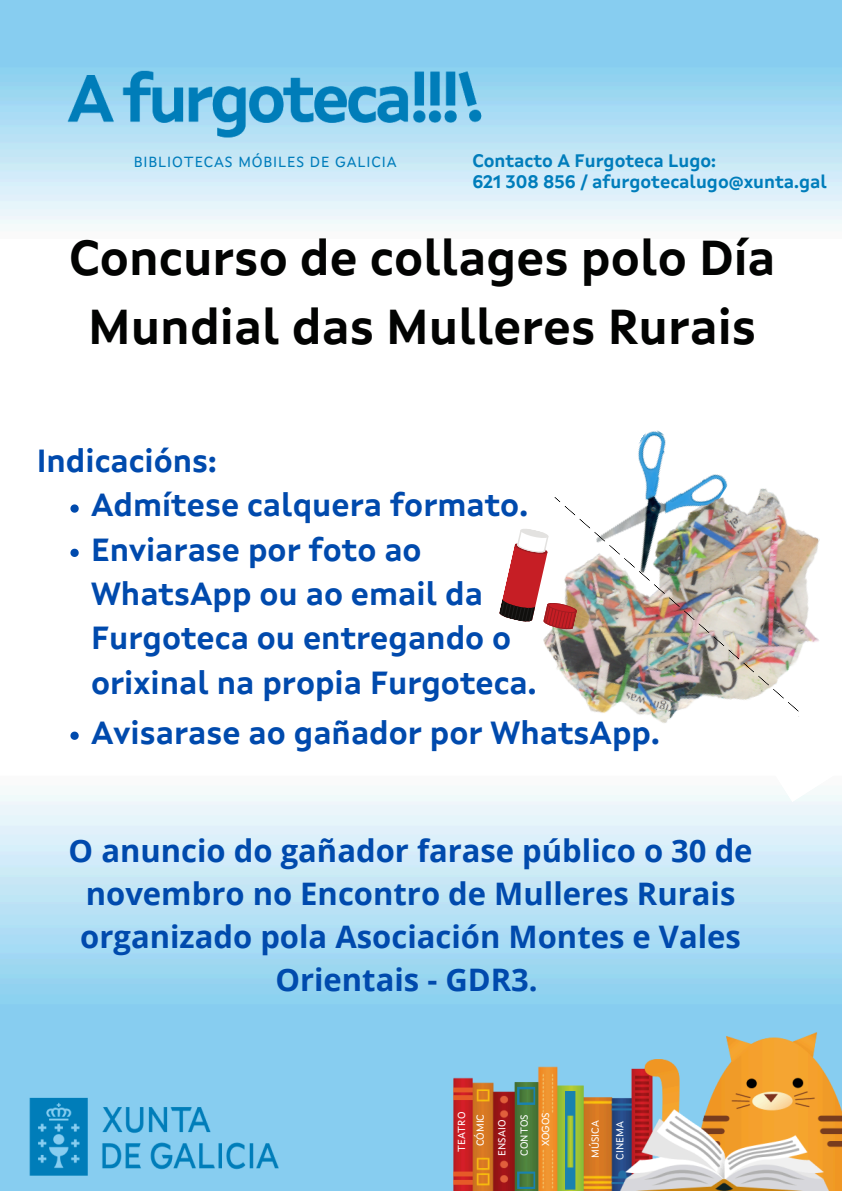
<style>
.page{position:relative;width:842px;height:1191px;background:#fff}
.page>*{position:absolute;margin:0;border:0;box-sizing:border-box;transform-origin:0 0}
.t1{font:700 49px/68.2px "Xunta Sans";color:#020302;text-align:center}
.t2{font:700 32px/44.2px "Xunta Sans";color:#004aad}
.t3{font:700 31px/42.8px "Open Sans";color:#004aad;text-align:center}
.t4{font:700 18.1px/21.2px "Xunta Sans";color:#007dbb}
.t5{font:14.8px "Xunta Sans";letter-spacing:.06em;color:#007dbb}
.t6{font:10.3px "Xunta Sans";color:#fff}
</style>
<div class="page">
<img style="left:0;top:0;width:842px;height:1190px">
<div style="left:667px;top:685px;width:143px;height:76px;background:#fff"></div>
<svg style="left:70px;top:504px;width:9px;height:8px"></svg>
<svg style="left:70px;top:548px;width:9px;height:9px"></svg>
<img style="left:580px;top:425px;width:152px;height:47px">
<img style="left:518px;top:472px;width:324px;height:282px">
<svg style="left:498px;top:526px;width:66px;height:105px"></svg>
<img style="left:564px;top:505px;width:235px;height:206px">
<svg style="left:554px;top:496px;width:7px;height:6px"></svg>
<svg style="left:755px;top:696px;width:87px;height:106px"></svg>
<svg style="left:70px;top:731px;width:9px;height:8px"></svg>
<p class="t5" style="left:134px;top:155px;width:264px">BIBLIOTECAS MÓBILES DE GALICIA</p>
<h2 class="t4" style="left:472px;top:152px;width:356px">Contacto A Furgoteca Lugo:<br>621 308 856 / afurgotecalugo@xunta.gal</h2>
<p class="t1" style="left:69px;top:228px;width:708px">Concurso de collages polo Día<br>Mundial das Mulleres Rurais</p>
<h2 class="t2" style="left:37px;top:441px;width:182px">Indicacións:</h2>
<p class="t2" style="left:91px;top:486px;width:438px">Admítese calquera formato.</p>
<p class="t2" style="left:91px;top:530px;width:447px">Enviarase por foto ao<br>WhatsApp ou ao email da<br>Furgoteca ou entregando o orixinal na propia Furgoteca.</p>
<p class="t2" style="left:91px;top:713px;width:570px">Avisarase ao gañador por WhatsApp.</p>
<p class="t3" style="left:69px;top:828px;width:685px">O anuncio do gañador farase público o 30 de novembro no Encontro de Mulleres Rurais organizado pola Asociación Montes e Vales Orientais - GDR3.</p>
<h5 class="t6" style="left:457px;top:1151px;width:42px;rotate:-90deg">TEATRO</h5>
<h4 class="t6" style="left:498px;top:1155px;width:37px;rotate:-90deg">ENSAIO</h4>
<h1 class="t6" style="left:476px;top:1146px;width:34px;rotate:-90deg">CÓMIC</h1>
<p class="t6" style="left:520px;top:1155px;width:43px;rotate:-90deg">CONTOS</p>
<p class="t6" style="left:541px;top:1146px;width:36px;rotate:-90deg">XOGOS</p>
<p class="t6" style="left:591px;top:1157px;width:39px;rotate:-90deg">MÚSICA</p>
<p class="t6" style="left:616px;top:1159px;width:40px;rotate:-90deg">CINEMA</p>
</div>
